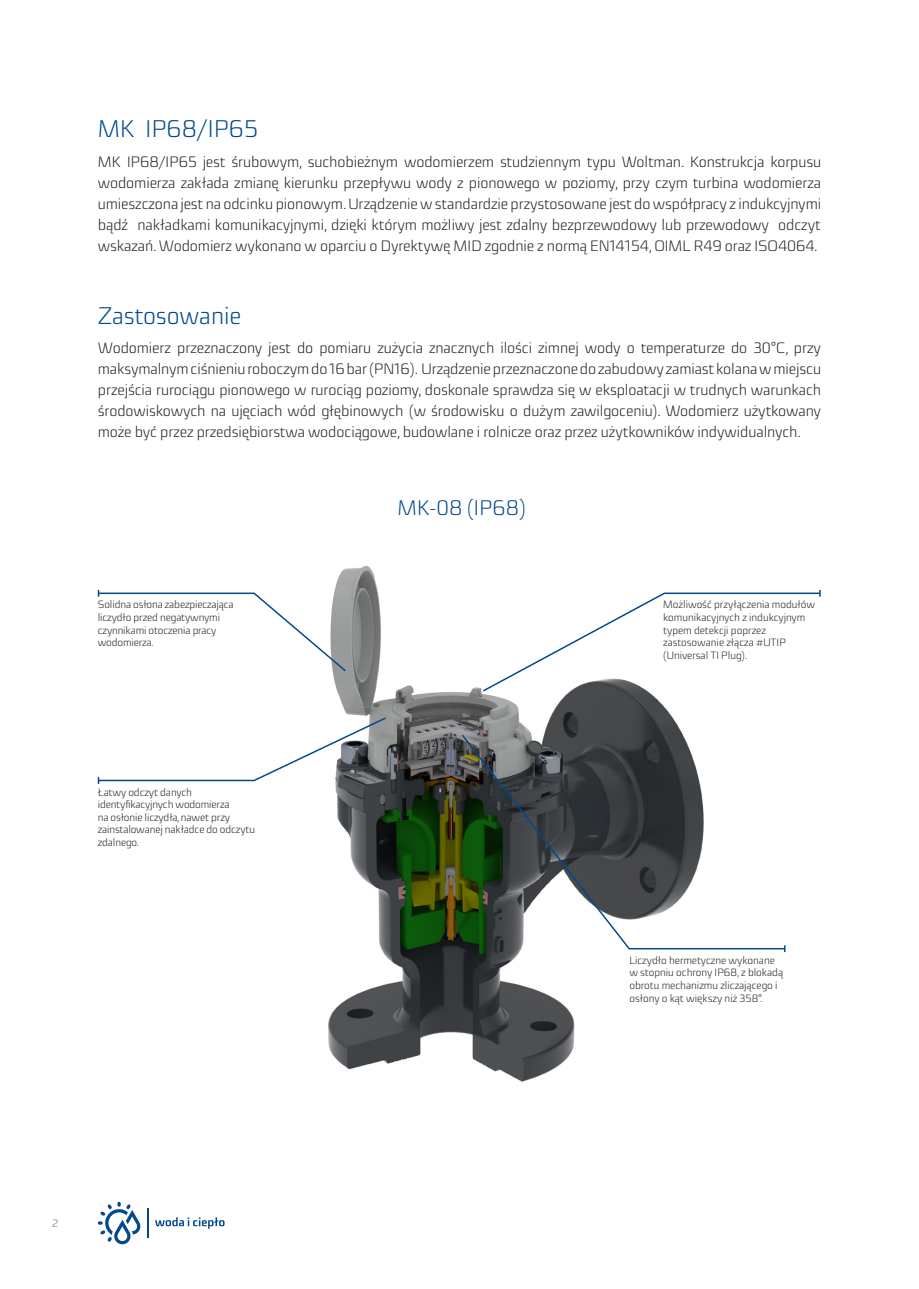
<style>
.page{position:relative;width:919px;height:1289px;background:#fff}
.page>*{position:absolute;margin:0;border:0;box-sizing:border-box;transform-origin:0 0}
._01_Nagłówek{font:300 24px "Sica";color:#01498e}
._01_Nagłówek-2{font:300 21px "Sica";color:#01498e}
._02_Tekst{font:300 15px/21px "Sica";letter-spacing:-.005em;color:#231f20;text-align:justify}
.t1{font:300 10.5px/12.6px "Sica";letter-spacing:-.01em;color:#231f20}
.t2{font:300 10.5px "Sica";color:#6c6d70}
</style>
<div class="page">
<svg style="left:98px;top:1201px;width:43px;height:43px"></svg>
<hr style="left:147px;top:1208px;width:2px;height:29px;background:#01498e">
<svg style="left:155px;top:1217px;width:69px;height:11px"></svg>
<img style="left:328px;top:566px;width:354px;height:516px">
<svg style="left:97px;top:590px;width:250px;height:83px"></svg>
<svg style="left:460px;top:733px;width:326px;height:217px"></svg>
<svg style="left:481px;top:590px;width:340px;height:103px"></svg>
<svg style="left:97px;top:716px;width:290px;height:67px"></svg>
<p class="_01_Nagłówek" style="left:98px;top:112px;width:162px">MK IP68/IP65</p>
<p class="_02_Tekst" style="left:98px;top:151px;width:724px">MK IP68/IP65 jest śrubowym, suchobieżnym wodomierzem studziennym typu Woltman. Konstrukcja korpusu wodomierza zakłada zmianę kierunku przepływu wody z pionowego w poziomy, przy czym turbina wodomierza umieszczona jest na odcinku pionowym. Urządzenie w standardzie przystosowane jest do współpracy z indukcyjnymi bądź nakładkami komunikacyjnymi, dzięki którym możliwy jest zdalny bezprzewodowy lub przewodowy odczyt wskazań. Wodomierz wykonano w oparciu o Dyrektywę MID zgodnie z normą EN14154, OIML R49 oraz ISO4064.</p>
<p class="_01_Nagłówek" style="left:98px;top:298px;width:145px">Zastosowanie</p>
<p class="_02_Tekst" style="left:98px;top:337px;width:724px">Wodomierz przeznaczony jest do pomiaru zużycia znacznych ilości zimnej wody o temperaturze do 30°C, przy maksymalnym ciśnieniu roboczym do 16 bar (PN16). Urządzenie przeznaczone do zabudowy zamiast kolana w miejscu przejścia rurociągu pionowego w rurociąg poziomy, doskonale sprawdza się w eksploatacji w trudnych warunkach środowiskowych na ujęciach wód głębinowych (w środowisku o dużym zawilgoceniu). Wodomierz użytkowany może być przez przedsiębiorstwa wodociągowe, budowlane i rolnicze oraz przez użytkowników indywidualnych.</p>
<p class="_01_Nagłówek-2" style="left:397px;top:492px;width:130px">MK-08 (IP68)</p>
<p class="t1" style="left:98px;top:598px;width:137px">Solidna osłona zabezpieczająca liczydło przed negatywnymi czynnikami otoczenia pracy wodomierza.</p>
<p class="t1" style="left:663px;top:598px;width:153px">Możliwość przyłączenia modułów komunikacyjnych z indukcyjnym typem detekcji poprzez zastosowanie złącza #UTIP (Universal TI Plug).</p>
<p class="t1" style="left:98px;top:785px;width:159px">Łatwy odczyt danych identyfikacyjnych wodomierza<br>na osłonie liczydła, nawet przy zainstalowanej nakładce do odczytu zdalnego.</p>
<p class="t1" style="left:629px;top:953px;width:155px">Liczydło hermetyczne wykonane w stopniu ochrony IP68, z blokadą obrotu mechanizmu zliczającego i osłony o kąt większy niż 358°.</p>
<p class="t2" style="left:52px;top:1215px;width:8px">2</p>
</div>
